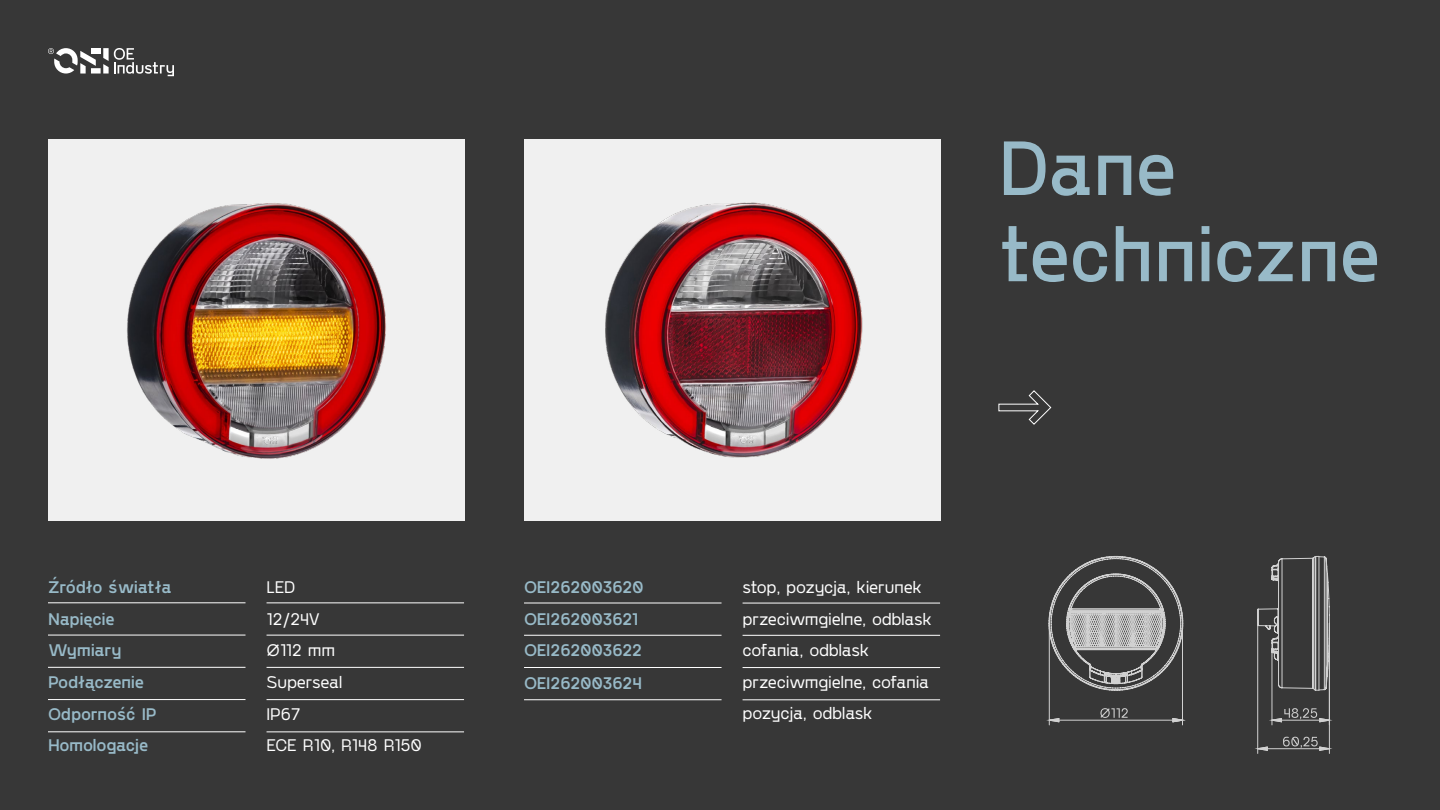
<style>
.page{position:relative;width:1440px;height:810px;background:#373737}
.page>*{position:absolute;margin:0;border:0;box-sizing:border-box;transform-origin:0 0}
.t1{font:78.75px/86.2px "PP Gosha Sans";letter-spacing:-.02em;color:#98bac8}
.t2{font:300 17.25px/31.7px "PP Gosha Sans";letter-spacing:-.02em;color:#fff}
.t3{font:500 17.25px/31.7px "PP Gosha Sans";letter-spacing:-.02em;color:#98bac8}
</style>
<div class="page">
<svg style="left:103px;top:48px;width:71px;height:28px"></svg>
<div style="left:91px;top:68px;width:10px;height:6px;background:#fff"></div>
<div style="left:91px;top:48px;width:10px;height:5px;background:#fff"></div>
<svg style="left:48px;top:48px;width:48px;height:26px"></svg>
<div style="left:48px;top:140px;width:416px;height:381px;background:#f0f0f0"></div>
<div style="left:524px;top:140px;width:416px;height:381px;background:#f0f0f0"></div>
<img style="left:605px;top:202px;width:258px;height:256px">
<img style="left:127px;top:203px;width:259px;height:256px">
<hr style="left:1257px;top:625px;width:1px;height:128px;background:#d1d1d1">
<hr style="left:1329px;top:623px;width:1px;height:130px;background:#d1d1d1">
<svg style="left:1255px;top:746px;width:13px;height:5px"></svg>
<svg style="left:1283px;top:737px;width:49px;height:14px"></svg>
<hr style="left:1258px;top:748px;width:71px;height:1px;background:#d1d1d1">
<svg style="left:1046px;top:556px;width:286px;height:170px"></svg>
<hr style="left:1272px;top:720px;width:57px;height:1px;background:#d1d1d1">
<hr style="left:48px;top:603px;width:198px;height:1px;background:#fff">
<hr style="left:48px;top:635px;width:198px;height:1px;background:#fff">
<hr style="left:48px;top:667px;width:198px;height:1px;background:#fff">
<hr style="left:48px;top:699px;width:198px;height:1px;background:#fff">
<hr style="left:48px;top:732px;width:198px;height:1px;background:#fff">
<hr style="left:267px;top:603px;width:197px;height:1px;background:#fff">
<hr style="left:267px;top:635px;width:197px;height:1px;background:#fff">
<hr style="left:267px;top:667px;width:197px;height:1px;background:#fff">
<hr style="left:267px;top:699px;width:197px;height:1px;background:#fff">
<hr style="left:267px;top:732px;width:197px;height:1px;background:#fff">
<hr style="left:524px;top:603px;width:198px;height:1px;background:#fff">
<hr style="left:524px;top:635px;width:198px;height:1px;background:#fff">
<hr style="left:524px;top:667px;width:198px;height:1px;background:#fff">
<hr style="left:524px;top:700px;width:198px;height:1px;background:#fff">
<hr style="left:743px;top:603px;width:197px;height:1px;background:#fff">
<hr style="left:743px;top:635px;width:197px;height:1px;background:#fff">
<hr style="left:743px;top:667px;width:197px;height:1px;background:#fff">
<hr style="left:743px;top:700px;width:197px;height:1px;background:#fff">
<svg style="left:998px;top:390px;width:54px;height:35px"></svg>
<h1 class="t1" style="left:998px;top:121px;width:385px">Dane techniczne</h1>
<p class="t3" style="left:48px;top:570px;width:125px">Źródło światła<br>Napięcie<br>Wymiary<br>Podłączenie<br>Odporność IP<br>Homologacje</p>
<p class="t2" style="left:267px;top:570px;width:157px">LED<br>12/24V<br>Ø112 mm<br>Superseal<br>IP67<br>ECE R10, R148 R150</p>
<p class="t3" style="left:524px;top:571px;width:121px">OEI262003620<br>OEI262003621<br>OEI262003622<br>OEI262003624</p>
<p class="t2" style="left:743px;top:571px;width:191px">stop, pozycja, kierunek przeciwmgielne, odblask cofania, odblask przeciwmgielne, cofania pozycja, odblask</p>
</div>
